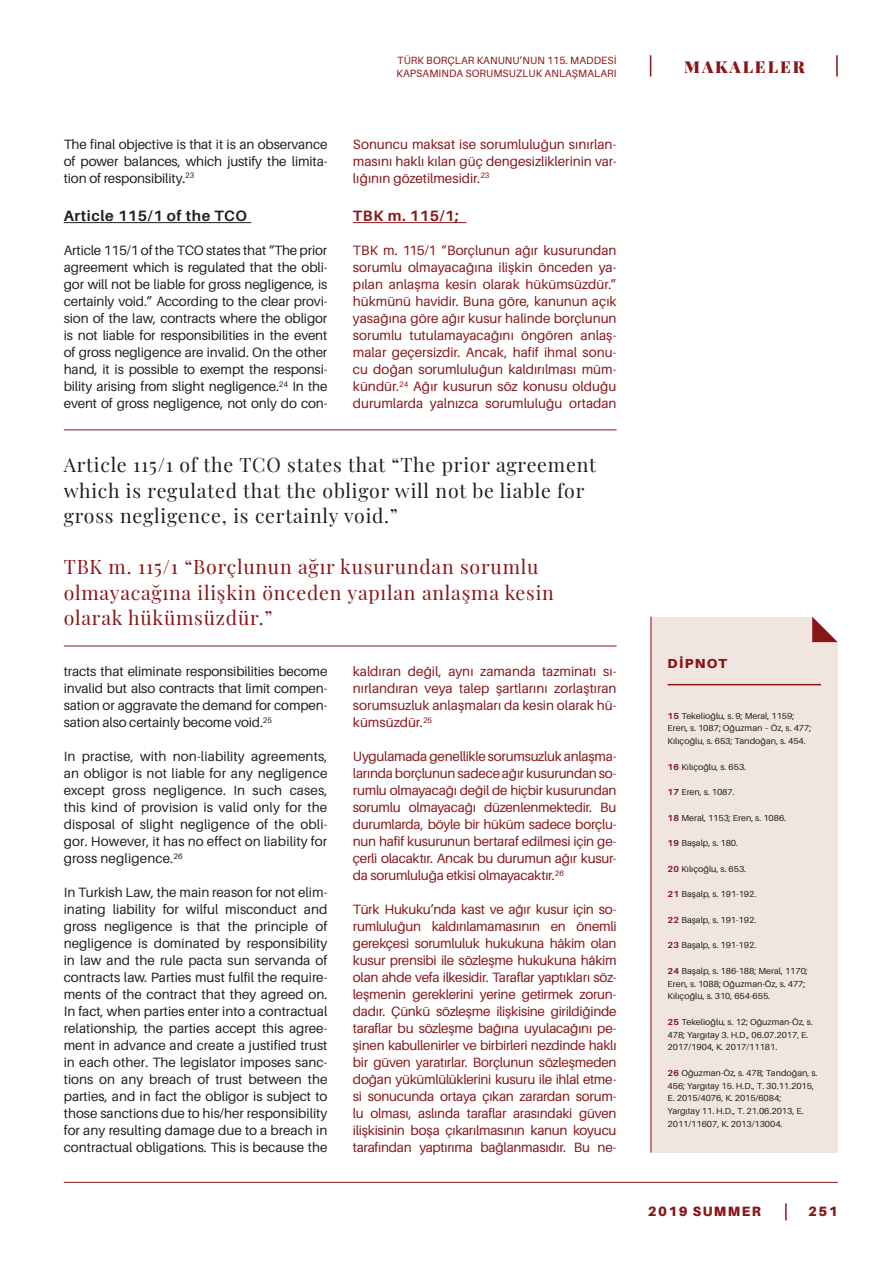
<style>
.page{position:relative;width:893px;height:1263px;background:#fff}
.page>*{position:absolute;margin:0;border:0;box-sizing:border-box;transform-origin:0 0}
.t1{font:19.5px/25.5px "Playfair Display";letter-spacing:.04em;color:#231f20}
.t2{font:19.5px/25.5px "Playfair Display";letter-spacing:.04em;color:#871619}
.t3{font:900 16.5px "Playfair Display";letter-spacing:.12em;color:#871619}
.ING_numara_baslik{font:700 15px "Aileron";letter-spacing:.04em;color:#231f20}
.TR_numara_baslik{font:700 15px "Aileron";letter-spacing:.04em;color:#871619}
.TR_metin{font:13.5px/17px "Aileron";letter-spacing:-.01em;color:#871619;text-align:justify}
.ING_metin{font:13.5px/17px "Aileron";letter-spacing:-.01em;color:#231f20;text-align:justify}
.t4{font:900 13.5px "Aileron";letter-spacing:.105em;color:#871619}
.t5{font:900 13.05px "Aileron";letter-spacing:.1em;color:#871619}
.t6{font:10.5px/12.8px "Aileron";letter-spacing:.01em;color:#871619}
.t7{font:8.7px/12.8px "Aileron";color:#231f20}
.s1{font-weight:700;color:#871619}
</style>
<div class="page">
<hr style="left:64px;top:1182px;width:774px;height:1px;background:#871619">
<svg style="left:785px;top:1203px;width:2px;height:17px"></svg>
<svg style="left:650px;top:55px;width:1px;height:22px"></svg>
<hr style="left:836px;top:55px;width:2px;height:22px;background:#871619">
<hr style="left:64px;top:222px;width:187px;height:1px;background:#231f20">
<hr style="left:353px;top:222px;width:113px;height:1px;background:#871619">
<div style="left:651px;top:617px;width:187px;height:535px;background:#f0e5df"></div>
<hr style="left:668px;top:684px;width:153px;height:1px;background:#871619">
<svg style="left:812px;top:617px;width:26px;height:25px"></svg>
<hr style="left:651px;top:617px;width:1px;height:535px;background:#871619">
<hr style="left:64px;top:429px;width:553px;height:1px;background:#871619">
<hr style="left:64px;top:646px;width:553px;height:1px;background:#871619">
<p class="ING_metin" style="left:64px;top:136px;width:265px">The final objective is that it is an observance of power balances, which justify the limita&shy;tion of responsibility.<sup>23</sup></p>
<p class="ING_numara_baslik" style="left:64px;top:208px;width:185px">Article 115/1 of the TCO</p>
<p class="ING_metin" style="left:64px;top:242px;width:265px">Article 115/1 of the TCO states that “The prior agreement which is regulated that the obli&shy;gor will not be liable for gross negligence, is certainly void.” According to the clear provi&shy;sion of the law, contracts where the obligor is not liable for responsibilities in the event of gross negligence are invalid. On the other hand, it is possible to exempt the responsi&shy;bility arising from slight negligence.<sup>24</sup> In the event of gross negligence, not only do con-</p>
<p class="t6" style="left:397px;top:54px;width:221px">TÜRK BORÇLAR KANUNU’NUN 115. MADDESİ<br>KAPSAMINDA SORUMSUZLUK ANLAŞMALARI</p>
<p class="TR_metin" style="left:353px;top:136px;width:265px">Sonuncu maksat ise sorumluluğun sınırlan&shy;masını haklı kılan güç dengesizliklerinin var&shy;lığının gözetilmesidir.<sup>23</sup></p>
<p class="TR_numara_baslik" style="left:353px;top:208px;width:107px">TBK m. 115/1;</p>
<p class="TR_metin" style="left:353px;top:242px;width:265px">TBK m. 115/1 “Borçlunun ağır kusurundan sorumlu olmayacağına ilişkin önceden ya&shy;pılan anlaşma kesin olarak hükümsüzdür.” hükmünü havidir. Buna göre, kanunun açık yasağına göre ağır kusur halinde borçlunun sorumlu tutulamayacağını öngören anlaş&shy;malar geçersizdir. Ancak, hafif ihmal sonu&shy;cu doğan sorumluluğun kaldırılması müm&shy;kündür.<sup>24</sup> Ağır kusurun söz konusu olduğu durumlarda yalnızca sorumluluğu ortadan</p>
<p class="t1" style="left:64px;top:450px;width:534px">Article 115/1 of the TCO states that “The prior agreement which is regulated that the obligor will not be liable for gross negligence, is certainly void.”</p>
<p class="t2" style="left:64px;top:552px;width:492px">TBK m. 115/1 “Borçlunun ağır kusurundan sorumlu olmayacağına ilişkin önceden yapılan anlaşma kesin olarak hükümsüzdür.”</p>
<p class="ING_metin" style="left:64px;top:663px;width:265px">tracts that eliminate responsibilities become invalid but also contracts that limit compen&shy;sation or aggravate the demand for compen&shy;sation also certainly become void.<sup>25</sup></p>
<p class="ING_metin" style="left:64px;top:748px;width:265px">In practise, with non-liability agreements, an obligor is not liable for any negligence except gross negligence. In such cases, this kind of provision is valid only for the disposal of slight negligence of the obli&shy;gor. However, it has no effect on liability for gross negligence.<sup>26</sup></p>
<p class="ING_metin" style="left:64px;top:884px;width:265px">In Turkish Law, the main reason for not elim&shy;inating liability for wilful misconduct and gross negligence is that the principle of negligence is dominated by responsibility in law and the rule pacta sun servanda of contracts law. Parties must fulfil the require&shy;ments of the contract that they agreed on.<br>In fact, when parties enter into a contractual relationship, the parties accept this agree&shy;ment in advance and create a justified trust in each other. The legislator imposes sanc&shy;tions on any breach of trust between the parties, and in fact the obligor is subject to those sanctions due to his/her responsibility for any resulting damage due to a breach in contractual obligations. This is because the</p>
<p class="TR_metin" style="left:353px;top:663px;width:265px">kaldıran değil, aynı zamanda tazminatı sı&shy;nırlandıran veya talep şartlarını zorlaştıran sorumsuzluk anlaşmaları da kesin olarak hü&shy;kümsüzdür.<sup>25</sup></p>
<p class="TR_metin" style="left:353px;top:748px;width:265px">Uygulamada genellikle sorumsuzluk anlaşma&shy;larında borçlunun sadece ağır kusurundan so&shy;rumlu olmayacağı değil de hiçbir kusurundan sorumlu olmayacağı düzenlenmektedir. Bu durumlarda, böyle bir hüküm sadece borçlu&shy;nun hafif kusurunun bertaraf edilmesi için ge&shy;çerli olacaktır. Ancak bu durumun ağır kusur&shy;da sorumluluğa etkisi olmayacaktır.<sup>26</sup></p>
<p class="TR_metin" style="left:353px;top:901px;width:265px">Türk Hukuku’nda kast ve ağır kusur için so&shy;rumluluğun kaldırılamamasının en önemli gerekçesi sorumluluk hukukuna hâkim olan kusur prensibi ile sözleşme hukukuna hâkim olan ahde vefa ilkesidir. Taraflar yaptıkları söz&shy;leşmenin gereklerini yerine getirmek zorun&shy;dadır. Çünkü sözleşme ilişkisine girildiğinde taraflar bu sözleşme bağına uyulacağını pe&shy;şinen kabullenirler ve birbirleri nezdinde haklı bir güven yaratırlar. Borçlunun sözleşmeden doğan yükümlülüklerini kusuru ile ihlal etme&shy;si sonucunda ortaya çıkan zarardan sorum&shy;lu olması, aslında taraflar arasındaki güven ilişkisinin boşa çıkarılmasının kanun koyucu tarafından yaptırıma bağlanmasıdır. Bu ne-</p>
<p class="t3" style="left:684px;top:54px;width:122px">MAKALELER</p>
<p class="t5" style="left:668px;top:655px;width:61px">DİPNOT</p>
<p class="t7" style="left:668px;top:709px;width:145px"><span class="s1">15</span> Tekelioğlu, s. 9; Meral, 1159;<br>Eren, s. 1087; Oğuzman – Öz, s. 477;<br>Kılıçoğlu, s. 653; Tandoğan, s. 454.</p>
<p class="t7" style="left:668px;top:760px;width:80px"><span class="s1">16</span> Kılıçoğlu, s. 653.</p>
<p class="t7" style="left:668px;top:786px;width:69px"><span class="s1">17</span> Eren, s. 1087.</p>
<p class="t7" style="left:668px;top:811px;width:120px"><span class="s1">18</span> Meral, 1153; Eren, s. 1086.</p>
<p class="t7" style="left:668px;top:837px;width:72px"><span class="s1">19</span> Başalp, s. 180.</p>
<p class="t7" style="left:668px;top:862px;width:80px"><span class="s1">20</span> Kılıçoğlu, s. 653.</p>
<p class="t7" style="left:668px;top:888px;width:90px"><span class="s1">21</span> Başalp, s. 191-192.</p>
<p class="t7" style="left:668px;top:913px;width:90px"><span class="s1">22</span> Başalp, s. 191-192.</p>
<p class="t7" style="left:668px;top:939px;width:90px"><span class="s1">23</span> Başalp, s. 191-192.</p>
<p class="t7" style="left:668px;top:964px;width:142px"><span class="s1">24</span> Başalp, s. 186-188; Meral, 1170;<br>Eren, s. 1088; Oğuzman-Öz, s. 477;<br>Kılıçoğlu, s. 310, 654-655.</p>
<p class="t7" style="left:668px;top:1015px;width:147px"><span class="s1">25</span> Tekelioğlu, s. 12; Oğuzman-Öz, s.<br>478; Yargıtay 3. H.D., 06.07.2017, E.<br>2017/1904, K. 2017/11181.</p>
<p class="t7" style="left:668px;top:1066px;width:152px"><span class="s1">26</span> Oğuzman-Öz, s. 478; Tandoğan, s.<br>456; Yargıtay 15. H.D., T. 30.11.2015, E. 2015/4076, K. 2015/6084;<br>Yargıtay 11. H.D., T. 21.06.2013, E.<br>2011/11607, K. 2013/13004.</p>
<p class="t4" style="left:648px;top:1203px;width:115px">2019 SUMMER</p>
<p class="t4" style="left:808px;top:1203px;width:31px">251</p>
</div>
